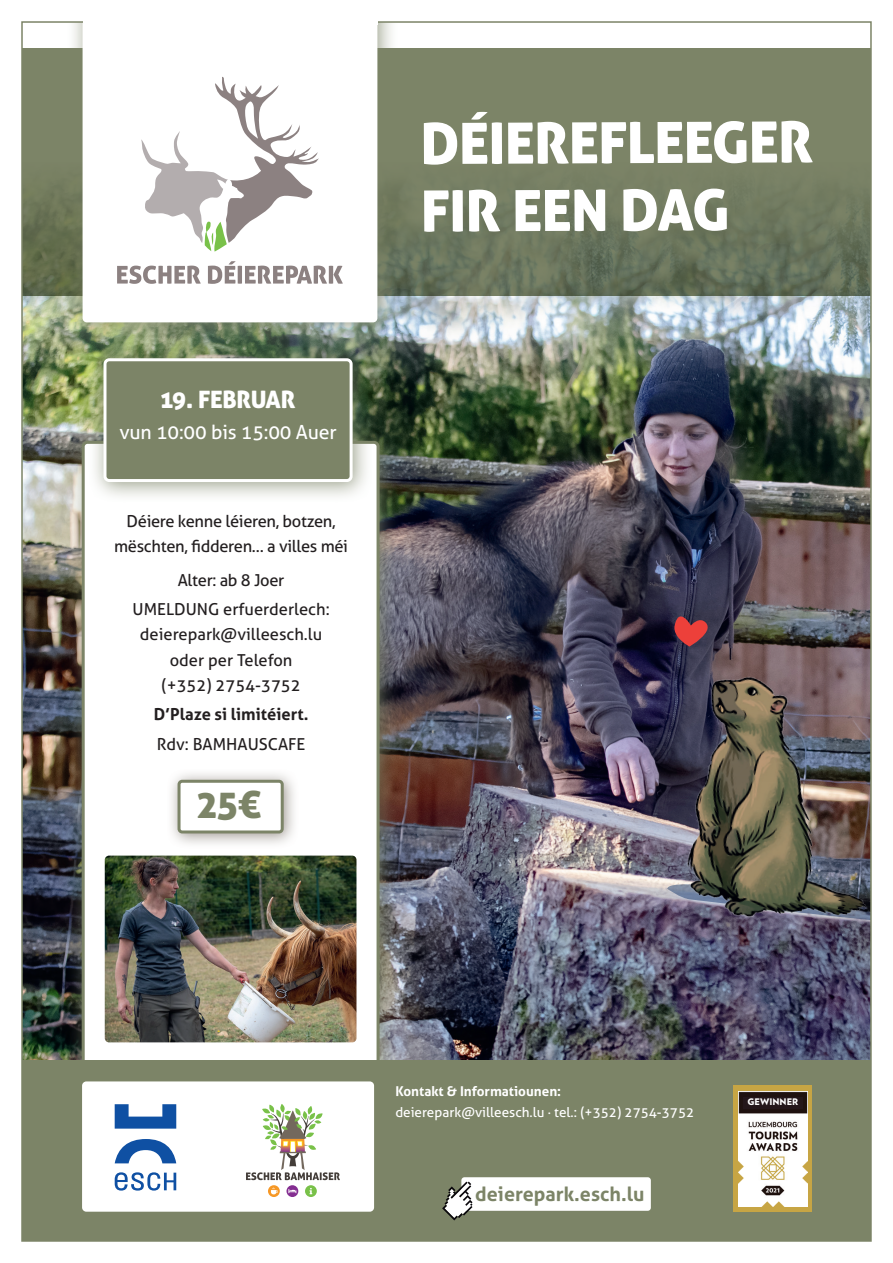
<style>
.page{position:relative;width:893px;height:1263px;background:#fff}
.page>*{position:absolute;margin:0;border:0;box-sizing:border-box;transform-origin:0 0}
.t1{font:57px/67.8px "Aller Display";letter-spacing:-.015em;color:#fff}
.t2{font:38.25px "Aller Display";color:#7c8467}
.t3{font:24px "Aller Display";letter-spacing:-.01em;color:#fff}
.t4{font:700 19.65px "Aller";color:#7c8467}
.t5{font:19.5px "Aller";letter-spacing:-.01em;color:#fff}
.t6{font:16.5px/25.2px "Aller";color:#231f20;text-align:center}
.t7{font:16.5px/25.2px "Aller";letter-spacing:-.02em;color:#231f20;text-align:center}
.t8{font:700 16.5px "Aller";color:#231f20}
.t9{font:13.5px "Aller";color:#fff}
.t10{font:700 13.5px "Aller";color:#fff}
.t11{font:900 9px "Verlag";color:#fff}
</style>
<div class="page">
<img style="left:24px;top:375px;width:845px;height:685px">
<div style="left:66px;top:426px;width:334px;height:668px;background:#7c8467;opacity:.75"></div>
<div style="left:83px;top:442px;width:295px;height:629px;background:#fff;border-radius:4px"></div>
<div style="left:82px;top:441px;width:298px;height:631px;border:3px solid #7c8467;border-radius:4px"></div>
<img style="left:24px;top:295px;width:845px;height:80px">
<div style="left:22px;top:1060px;width:849px;height:181px;background:#7c8467"></div>
<svg style="left:24px;top:48px;width:845px;height:247px;background:#737d62"></svg>
<div style="left:67px;top:22px;width:331px;height:321px;background:#7c8467;opacity:.75"></div>
<svg style="left:83px;top:25px;width:294px;height:297px"></svg>
<svg style="left:117px;top:261px;width:226px;height:23px"></svg>
<svg style="left:141px;top:76px;width:178px;height:176px"></svg>
<svg style="left:672px;top:605px;width:42px;height:41px;background:#783844"></svg>
<div style="left:88px;top:343px;width:285px;height:160px;background:#7c8467;opacity:.75"></div>
<div style="left:105px;top:360px;width:246px;height:120px;background:#7c8467;border-radius:4px"></div>
<div style="left:103px;top:358px;width:250px;height:124px;border:3px solid #fff;border-radius:4px"></div>
<img style="left:105px;top:855px;width:251px;height:187px">
<div style="left:82px;top:1081px;width:292px;height:131px;background:#fff;border-radius:4px"></div>
<svg style="left:286px;top:1185px;width:12px;height:12px"></svg>
<svg style="left:288px;top:1189px;width:8px;height:4px"></svg>
<svg style="left:268px;top:1185px;width:12px;height:12px"></svg>
<svg style="left:271px;top:1187px;width:7px;height:8px"></svg>
<svg style="left:305px;top:1185px;width:12px;height:12px"></svg>
<svg style="left:310px;top:1188px;width:2px;height:6px"></svg>
<svg style="left:246px;top:1104px;width:94px;height:76px"></svg>
<div style="left:461px;top:1177px;width:190px;height:34px;background:#fff;border-radius:3px"></div>
<svg style="left:442px;top:1181px;width:30px;height:39px"></svg>
<svg style="left:115px;top:1139px;width:61px;height:24px"></svg>
<svg style="left:115px;top:1104px;width:61px;height:24px"></svg>
<svg style="left:115px;top:1172px;width:61px;height:18px"></svg>
<div style="left:733px;top:1086px;width:79px;height:126px;background:#c7a544"></div>
<img style="left:738px;top:1091px;width:70px;height:115px">
<div style="left:743px;top:1097px;width:59px;height:12px;background:#24171a"></div>
<div style="left:166px;top:768px;width:134px;height:81px;background:#827970;opacity:.75"></div>
<div style="left:179px;top:781px;width:103px;height:51px;background:#fff;border-radius:3px"></div>
<div style="left:178px;top:780px;width:106px;height:53px;border:3px solid #7c8467;border-radius:3px"></div>
<img style="left:656px;top:663px;width:213px;height:298px">
<div style="left:83px;top:17px;width:295px;height:8px;background:#fff"></div>
<h3 class="t3" style="left:161px;top:384px;width:137px">19. FEBRUAR</h3>
<p class="t5" style="left:119px;top:421px;width:219px">vun 10:00 bis 15:00 Auer</p>
<p class="t7" style="left:114px;top:508px;width:235px">Déiere kenne léieren, botzen, mëschten, fidderen… a villes méi</p>
<p class="t6" style="left:133px;top:565px;width:199px;line-height:29.5px">Alter: ab 8 Joer<br>UMELDUNG erfuerderlech:</p>
<p class="t6" style="left:140px;top:622px;width:184px">deierepark@villeesch.lu oder per Telefon<br>(+352) 2754-3752</p>
<p class="t8" style="left:154px;top:704px;width:156px">D’Plaze si limitéiert.</p>
<p class="t6" style="left:157px;top:731px;width:150px">Rdv: BAMHAUSCAFE</p>
<h2 class="t2" style="left:197px;top:780px;width:66px">25€</h2>
<h1 class="t1" style="left:421px;top:108px;width:395px">DÉIEREFLEEGER<br>FIR EEN DAG</h1>
<p class="t10" style="left:395px;top:1082px;width:167px">Kontakt &amp; Informatiounen:</p>
<p class="t9" style="left:395px;top:1104px;width:300px">deierepark@villeesch.lu · tel.: (+352) 2754-3752</p>
<p class="t4" style="left:475px;top:1182px;width:171px">deierepark.esch.lu</p>
<p class="t11" style="left:748px;top:1094px;width:52px">GEWINNER</p>
</div>
